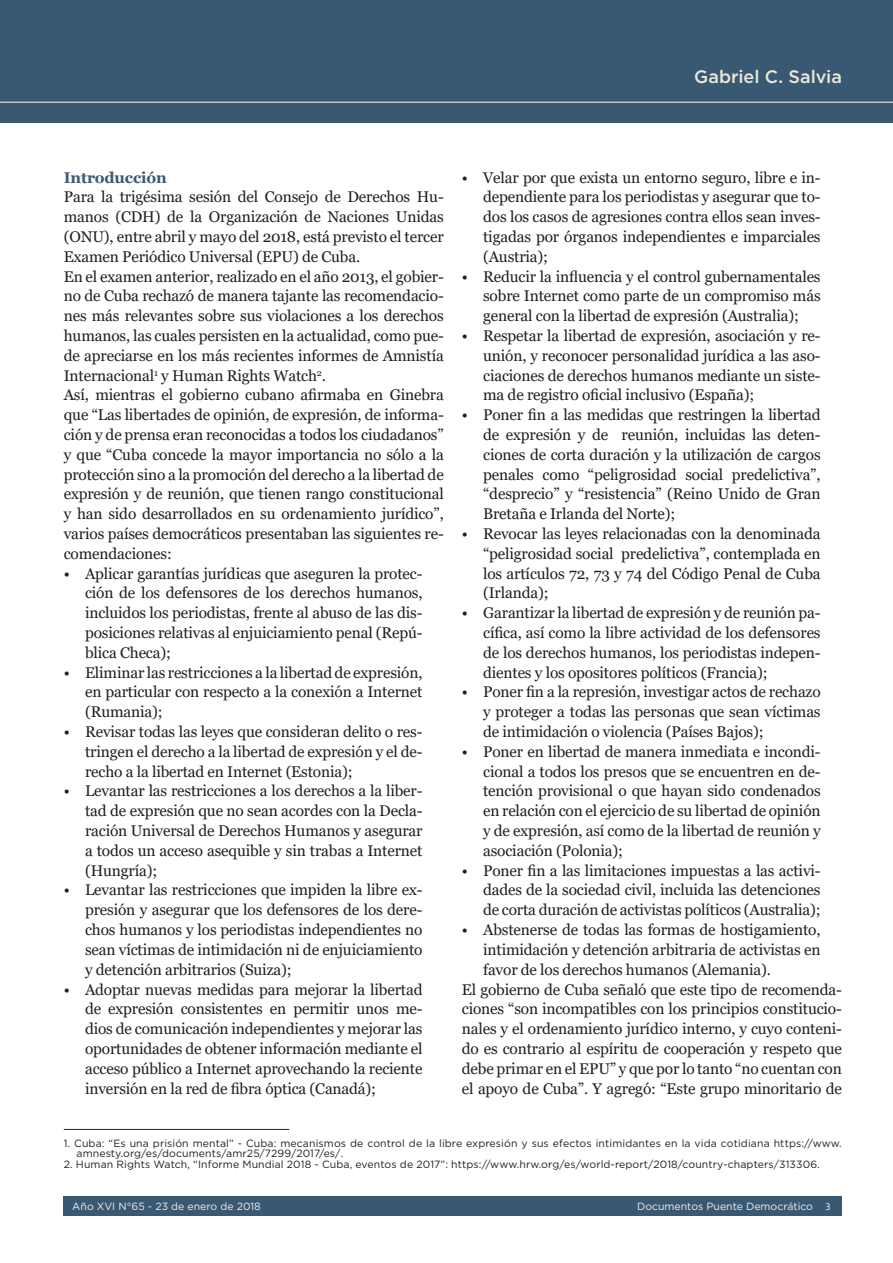
<style>
.page{position:relative;width:893px;height:1263px;background:#fff}
.page>*{position:absolute;margin:0;border:0;box-sizing:border-box;transform-origin:0 0}
.t1{font:500 18px "Gotham";color:#ebe7da}
.texto{font:15.45px/19.8px "Georgia";letter-spacing:-.01em;color:#231f20;text-align:justify}
.texto-2{font:700 15.45px "Georgia";letter-spacing:-.01em;color:#3c5973}
.nota_al_pie{font:10.5px/10.5px "Gotham";letter-spacing:.01em;color:#231f20}
.t2{font:10.5px "Gotham";color:#f1eee5}
.t3{font:10.2px "Myriad Pro";color:#efebe1}
</style>
<div class="page">
<div style="left:64px;top:1197px;width:778px;height:19px;background:#395973"></div>
<div style="left:0;top:0;width:893px;height:122px;background:#395973"></div>
<hr style="left:0;top:102px;width:893px;height:1px;background:#ebe7da">
<hr style="left:64px;top:1129px;width:225px;height:1px;background:#231f20">
<p class="t1" style="left:694px;top:65px;width:149px">Gabriel C. Salvia</p>
<p class="texto-2" style="left:64px;top:167px;width:104px">Introducción</p>
<p class="texto" style="left:64px;top:187px;width:382px">Para la trigésima sesión del Consejo de Derechos Hu&shy;manos (CDH) de la Organización de Naciones Unidas (ONU), entre abril y mayo del 2018, está previsto el tercer Examen Periódico Universal (EPU) de Cuba.</p>
<p class="texto" style="left:64px;top:267px;width:382px">En el examen anterior, realizado en el año 2013, el gobier&shy;no de Cuba rechazó de manera tajante las recomendacio&shy;nes más relevantes sobre sus violaciones a los derechos humanos, las cuales persisten en la actualidad, como pue&shy;de apreciarse en los más recientes informes de Amnistía Internacional<sup>1</sup> y Human Rights Watch<sup>2</sup>.</p>
<p class="texto" style="left:64px;top:385px;width:382px">Así, mientras el gobierno cubano afirmaba en Ginebra que “Las libertades de opinión, de expresión, de informa&shy;ción y de prensa eran reconocidas a todos los ciudadanos” y que “Cuba concede la mayor importancia no sólo a la protección sino a la promoción del derecho a la libertad de expresión y de reunión, que tienen rango constitucional y han sido desarrollados en su ordenamiento jurídico”, varios países democráticos presentaban las siguientes re&shy;comendaciones:</p>
<p class="texto" style="left:85px;top:564px;width:339px;text-indent:-21px">• Aplicar garantías jurídicas que aseguren la protec&shy;ción de los defensores de los derechos humanos, incluidos los periodistas, frente al abuso de las dis&shy;posiciones relativas al enjuiciamiento penal (Repú&shy;blica Checa);</p>
<p class="texto" style="left:85px;top:663px;width:339px;text-indent:-21px">• Eliminar las restricciones a la libertad de expresión, en particular con respecto a la conexión a Internet (Rumania);</p>
<p class="texto" style="left:85px;top:722px;width:339px;text-indent:-21px">• Revisar todas las leyes que consideran delito o res&shy;tringen el derecho a la libertad de expresión y el de&shy;recho a la libertad en Internet (Estonia);</p>
<p class="texto" style="left:85px;top:781px;width:339px;text-indent:-21px">• Levantar las restricciones a los derechos a la liber&shy;tad de expresión que no sean acordes con la Decla&shy;ración Universal de Derechos Humanos y asegurar a todos un acceso asequible y sin trabas a Internet (Hungría);</p>
<p class="texto" style="left:85px;top:880px;width:339px;text-indent:-21px">• Levantar las restricciones que impiden la libre ex&shy;presión y asegurar que los defensores de los dere&shy;chos humanos y los periodistas independientes no sean víctimas de intimidación ni de enjuiciamiento y detención arbitrarios (Suiza);</p>
<p class="texto" style="left:85px;top:979px;width:339px;text-indent:-21px">• Adoptar nuevas medidas para mejorar la libertad de expresión consistentes en permitir unos me&shy;dios de comunicación independientes y mejorar las oportunidades de obtener información mediante el acceso público a Internet aprovechando la reciente inversión en la red de fibra óptica (Canadá);</p>
<p class="texto" style="left:483px;top:168px;width:339px;text-indent:-21px">• Velar por que exista un entorno seguro, libre e in&shy;dependiente para los periodistas y asegurar que to&shy;dos los casos de agresiones contra ellos sean inves&shy;tigadas por órganos independientes e imparciales (Austria);</p>
<p class="texto" style="left:483px;top:267px;width:339px;text-indent:-21px">• Reducir la influencia y el control gubernamentales sobre Internet como parte de un compromiso más general con la libertad de expresión (Australia);</p>
<p class="texto" style="left:483px;top:326px;width:339px;text-indent:-21px">• Respetar la libertad de expresión, asociación y re&shy;unión, y reconocer personalidad jurídica a las aso&shy;ciaciones de derechos humanos mediante un siste&shy;ma de registro oficial inclusivo (España);</p>
<p class="texto" style="left:483px;top:405px;width:339px;text-indent:-21px">• Poner fin a las medidas que restringen la libertad de expresión y de reunión, incluidas las deten&shy;ciones de corta duración y la utilización de cargos penales como “peligrosidad social predelictiva”, “desprecio” y “resistencia” (Reino Unido de Gran Bretaña e Irlanda del Norte);</p>
<p class="texto" style="left:483px;top:524px;width:339px;text-indent:-21px">• Revocar las leyes relacionadas con la denominada “peligrosidad social predelictiva”, contemplada en los artículos 72, 73 y 74 del Código Penal de Cuba (Irlanda);</p>
<p class="texto" style="left:483px;top:603px;width:339px;text-indent:-21px">• Garantizar la libertad de expresión y de reunión pa&shy;cífica, así como la libre actividad de los defensores de los derechos humanos, los periodistas indepen&shy;dientes y los opositores políticos (Francia);</p>
<p class="texto" style="left:483px;top:682px;width:339px;text-indent:-21px">• Poner fin a la represión, investigar actos de rechazo y proteger a todas las personas que sean víctimas de intimidación o violencia (Países Bajos);</p>
<p class="texto" style="left:483px;top:742px;width:339px;text-indent:-21px">• Poner en libertad de manera inmediata e incondi&shy;cional a todos los presos que se encuentren en de&shy;tención provisional o que hayan sido condenados en relación con el ejercicio de su libertad de opinión y de expresión, así como de la libertad de reunión y asociación (Polonia);</p>
<p class="texto" style="left:483px;top:861px;width:339px;text-indent:-21px">• Poner fin a las limitaciones impuestas a las activi&shy;dades de la sociedad civil, incluida las detenciones de corta duración de activistas políticos (Australia);</p>
<p class="texto" style="left:483px;top:920px;width:339px;text-indent:-21px">• Abstenerse de todas las formas de hostigamiento, intimidación y detención arbitraria de activistas en favor de los derechos humanos (Alemania).</p>
<p class="texto" style="left:462px;top:979px;width:382px">El gobierno de Cuba señaló que este tipo de recomenda&shy;ciones “son incompatibles con los principios constitucio&shy;nales y el ordenamiento jurídico interno, y cuyo conteni&shy;do es contrario al espíritu de cooperación y respeto que debe primar en el EPU” y que por lo tanto “no cuentan con el apoyo de Cuba”. Y agregó: “Este grupo minoritario de</p>
<p class="nota_al_pie" style="left:77px;top:1137px;width:767px;text-indent:-13px">1. Cuba: “Es una prisión mental” - Cuba: mecanismos de control de la libre expresión y sus efectos intimidantes en la vida cotidiana https://www. amnesty.org/es/documents/amr25/7299/2017/es/.</p>
<p class="nota_al_pie" style="left:64px;top:1158px;width:757px">2. Human Rights Watch, “Informe Mundial 2018 - Cuba, eventos de 2017”: https://www.hrw.org/es/world-report/2018/country-chapters/313306.</p>
<p class="t2" style="left:72px;top:1200px;width:190px">Año XVI N°65 - 23 de enero de 2018</p>
<p class="t2" style="left:637px;top:1200px;width:177px">Documentos Puente Democrático</p>
<p class="t3" style="left:825px;top:1200px;width:7px">3</p>
</div>
